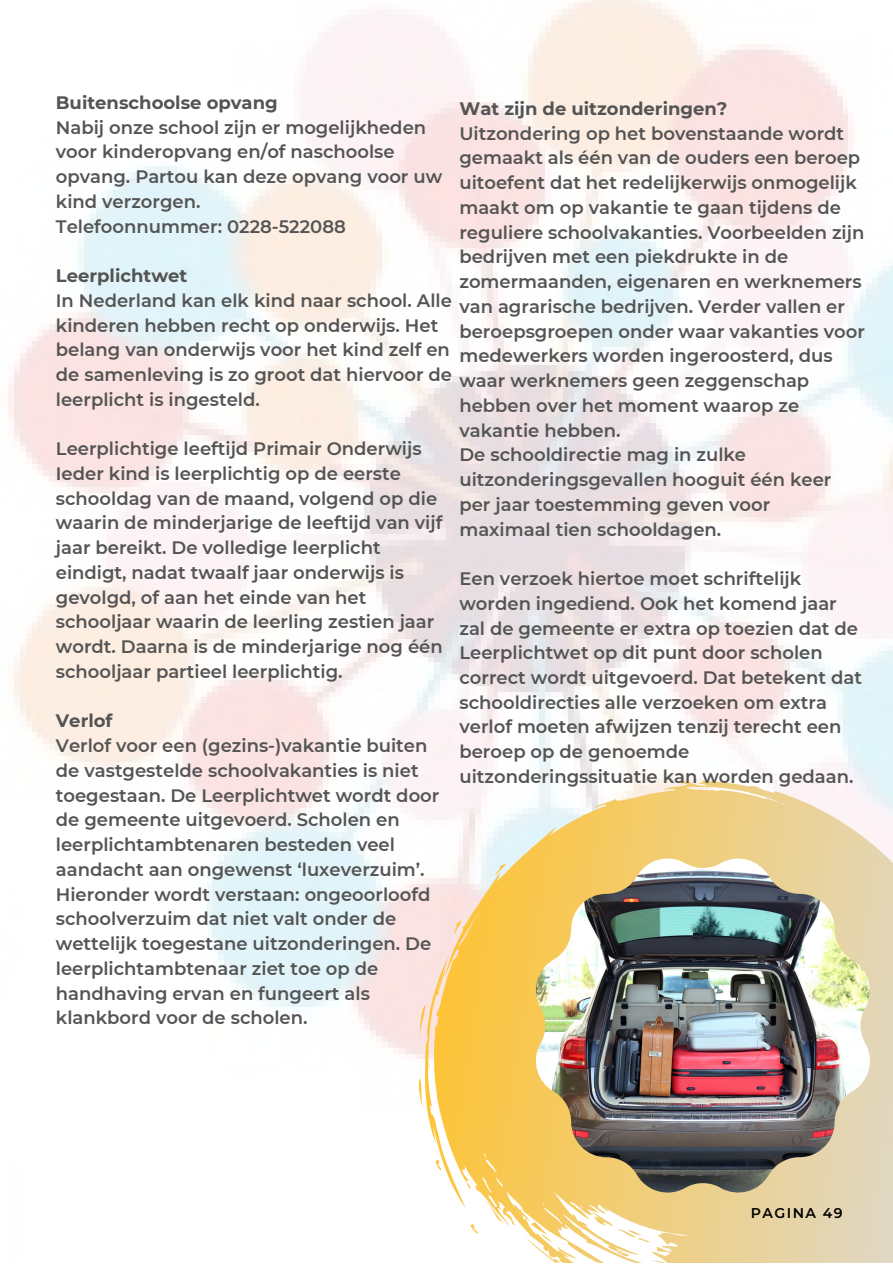
<style>
.page{position:relative;width:893px;height:1264px;background:#fff}
.page>*{position:absolute;margin:0;border:0;box-sizing:border-box;transform-origin:0 0}
.t1{font:600 18px/24.8px "Montserrat";color:#545454}
.t2{font:700 18px "Montserrat";color:#545454}
.t3{font:600 14.1px "Montserrat";letter-spacing:.1em;color:#000}
</style>
<div class="page">
<img style="left:8px;top:0;width:884px;height:1059px">
<svg style="left:418px;top:777px;width:474px;height:485px"></svg>
<img style="left:536px;top:858px;width:333px;height:334px">
<p class="t2" style="left:56px;top:91px;width:223px">Buitenschoolse opvang</p>
<p class="t1" style="left:56px;top:115px;width:388px">Nabij onze school zijn er mogelijkheden voor kinderopvang en/of naschoolse opvang. Partou kan deze opvang voor uw kind verzorgen.</p>
<p class="t1" style="left:56px;top:214px;width:291px">Telefoonnummer: 0228-522088</p>
<p class="t2" style="left:56px;top:265px;width:133px">Leerplichtwet</p>
<p class="t1" style="left:56px;top:288px;width:398px">In Nederland kan elk kind naar school. Alle kinderen hebben recht op onderwijs. Het belang van onderwijs voor het kind zelf en de samenleving is zo groot dat hiervoor de leerplicht is ingesteld.</p>
<p class="t1" style="left:56px;top:436px;width:367px">Leerplichtige leeftijd Primair Onderwijs</p>
<p class="t1" style="left:56px;top:461px;width:388px">Ieder kind is leerplichtig op de eerste schooldag van de maand, volgend op die waarin de minderjarige de leeftijd van vijf jaar bereikt. De volledige leerplicht eindigt, nadat twaalf jaar onderwijs is gevolgd, of aan het einde van het schooljaar waarin de leerling zestien jaar wordt. Daarna is de minderjarige nog één schooljaar partieel leerplichtig.</p>
<p class="t2" style="left:56px;top:710px;width:58px">Verlof</p>
<p class="t1" style="left:56px;top:733px;width:385px">Verlof voor een (gezins-)vakantie buiten de vastgestelde schoolvakanties is niet toegestaan. De Leerplichtwet wordt door de gemeente uitgevoerd. Scholen en leerplichtambtenaren besteden veel aandacht aan ongewenst ‘luxeverzuim’.<br>Hieronder wordt verstaan: ongeoorloofd schoolverzuim dat niet valt onder de wettelijk toegestane uitzonderingen. De leerplichtambtenaar ziet toe op de handhaving ervan en fungeert als klankbord voor de scholen.</p>
<p class="t2" style="left:459px;top:97px;width:269px">Wat zijn de uitzonderingen?</p>
<p class="t1" style="left:459px;top:121px;width:407px">Uitzondering op het bovenstaande wordt gemaakt als één van de ouders een beroep uitoefent dat het redelijkerwijs onmogelijk maakt om op vakantie te gaan tijdens de reguliere schoolvakanties. Voorbeelden zijn bedrijven met een piekdrukte in de zomermaanden, eigenaren en werknemers van agrarische bedrijven. Verder vallen er beroepsgroepen onder waar vakanties voor medewerkers worden ingeroosterd, dus waar werknemers geen zeggenschap hebben over het moment waarop ze vakantie hebben.</p>
<p class="t1" style="left:459px;top:442px;width:373px">De schooldirectie mag in zulke uitzonderingsgevallen hooguit één keer per jaar toestemming geven voor maximaal tien schooldagen.</p>
<p class="t1" style="left:459px;top:566px;width:404px">Een verzoek hiertoe moet schriftelijk worden ingediend. Ook het komend jaar zal de gemeente er extra op toezien dat de Leerplichtwet op dit punt door scholen correct wordt uitgevoerd. Dat betekent dat schooldirecties alle verzoeken om extra verlof moeten afwijzen tenzij terecht een beroep op de genoemde uitzonderingssituatie kan worden gedaan.</p>
<p class="t3" style="left:750px;top:1204px;width:93px">PAGINA 49</p>
</div>
